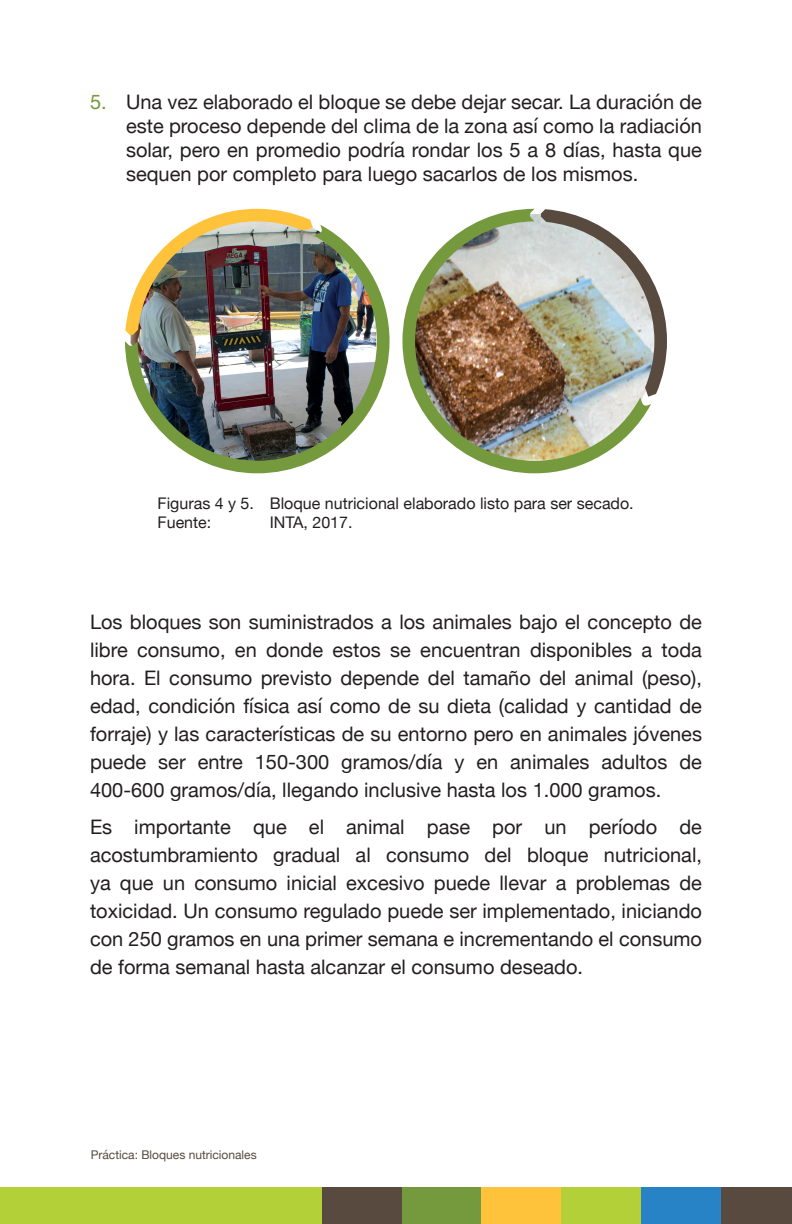
<style>
.page{position:relative;width:792px;height:1224px;background:#fff}
.page>*{position:absolute;margin:0;border:0;box-sizing:border-box;transform-origin:0 0}
.t1{font:20px/28px "Helvetica Neue";color:#231f20;text-align:justify}
.t2{font:16px/19.2px "Helvetica Neue";color:#231f20}
.t3{font:12px "Helvetica Neue";color:#584a3e}
.s1{color:#759a3d}
</style>
<div class="page">
<div style="left:402px;top:1188px;width:79px;height:36px;background:#759a3d"></div>
<div style="left:322px;top:1188px;width:80px;height:36px;background:#584a3e"></div>
<div style="left:481px;top:1188px;width:80px;height:36px;background:#fec33b"></div>
<div style="left:561px;top:1188px;width:80px;height:36px;background:#b3d038"></div>
<div style="left:641px;top:1187px;width:80px;height:37px;background:#2783c5"></div>
<div style="left:721px;top:1187px;width:71px;height:37px;background:#584a3e"></div>
<div style="left:0;top:1188px;width:322px;height:36px;background:#b3d038"></div>
<img style="left:125px;top:225px;width:265px;height:248px">
<img style="left:125px;top:209px;width:188px;height:126px">
<img style="left:402px;top:209px;width:249px;height:264px">
<img style="left:541px;top:209px;width:126px;height:188px">
<p class="t1" style="left:126px;top:91px;width:578px;line-height:24px;text-indent:-36px"><span class="s1">5.</span> Una vez elaborado el bloque se debe dejar secar. La duración de este proceso depende del clima de la zona así como la radiación solar, pero en promedio podría rondar los 5 a 8 días, hasta que sequen por completo para luego sacarlos de los mismos.</p>
<p class="t2" style="left:158px;top:495px;width:478px">Figuras 4 y 5. Bloque nutricional elaborado listo para ser secado.<br>Fuente:</p>
<p class="t2" style="left:270px;top:514px;width:84px">INTA, 2017.</p>
<p class="t1" style="left:90px;top:609px;width:614px">Los bloques son suministrados a los animales bajo el concepto de libre consumo, en donde estos se encuentran disponibles a toda hora. El consumo previsto depende del tamaño del animal (peso), edad, condición física así como de su dieta (calidad y cantidad de forraje) y las características de su entorno pero en animales jóvenes puede ser entre 150-300 gramos/día y en animales adultos de 400-600 gramos/día, llegando inclusive hasta los 1.000 gramos.</p>
<p class="t1" style="left:90px;top:814px;width:614px">Es importante que el animal pase por un período de acostumbramiento gradual al consumo del bloque nutricional, ya que un consumo inicial excesivo puede llevar a problemas de toxicidad. Un consumo regulado puede ser implementado, iniciando con 250 gramos en una primer semana e incrementando el consumo de forma semanal hasta alcanzar el consumo deseado.</p>
<p class="t3" style="left:91px;top:1146px;width:168px">Práctica: Bloques nutricionales</p>
</div>
